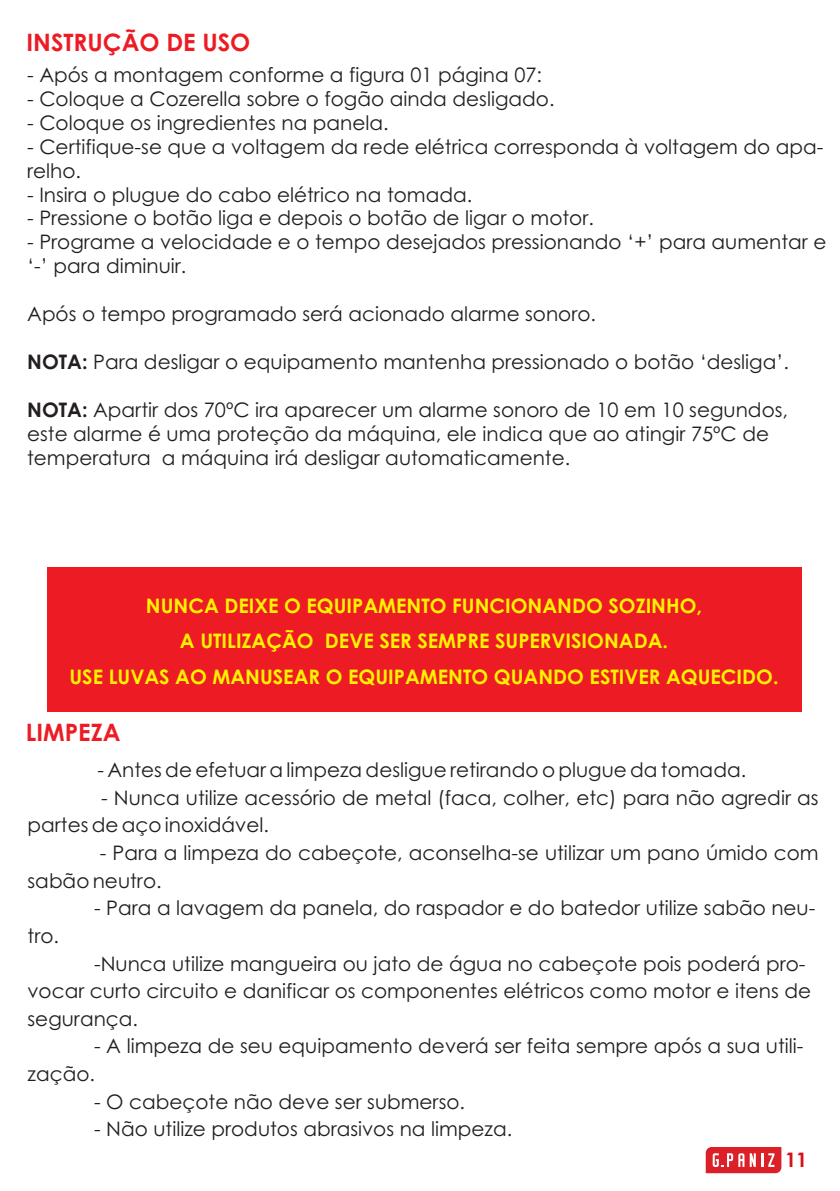
<style>
.page{position:relative;width:840px;height:1191px;background:#fff}
.page>*{position:absolute;margin:0;border:0;box-sizing:border-box;transform-origin:0 0}
.t1{font:700 24px "Century Gothic";color:#ed1c24}
.t2{font:20px/27.6px "Century Gothic";color:#231f20}
.t3{font:700 20px/35.8px "Century Gothic";color:#fff200;text-align:center}
.t4{font:700 20px "Century Gothic";color:#d41217}
.s1{font-weight:700}
</style>
<div class="page">
<svg style="left:705px;top:1147px;width:76px;height:26px;background:#e1484f"></svg>
<div style="left:47px;top:567px;width:753px;height:144px;background:#ed1c24"></div>
<p class="t1" style="left:27px;top:33px;width:225px">INSTRUÇÃO DE USO</p>
<p class="t2" style="left:27px;top:63px;width:516px">- Após a montagem conforme a figura 01 página 07:</p>
<p class="t2" style="left:27px;top:87px;width:528px">- Coloque a Cozerella sobre o fogão ainda desligado.</p>
<p class="t2" style="left:27px;top:111px;width:363px">- Coloque os ingredientes na panela.</p>
<p class="t2" style="left:27px;top:137px;width:797px;line-height:23.8px">- Certifique-se que a voltagem da rede elétrica corresponda à voltagem do apa&shy;relho.</p>
<p class="t2" style="left:27px;top:182px;width:446px">- Insira o plugue do cabo elétrico na tomada.</p>
<p class="t2" style="left:27px;top:206px;width:568px">- Pressione o botão liga e depois o botão de ligar o motor.</p>
<p class="t2" style="left:27px;top:232px;width:800px;line-height:23.8px">- Programe a velocidade e o tempo desejados pressionando ‘+’ para aumentar e ‘-’ para diminuir.</p>
<p class="t2" style="left:27px;top:301px;width:570px">Após o tempo programado será acionado alarme sonoro.</p>
<p class="t2" style="left:27px;top:350px;width:762px"><span class="s1">NOTA:</span> Para desligar o equipamento mantenha pressionado o botão ‘desliga’.</p>
<p class="t2" style="left:27px;top:400px;width:762px;line-height:23.8px"><span class="s1">NOTA:</span> Apartir dos 70ºC ira aparecer um alarme sonoro de 10 em 10 segundos, este alarme é uma proteção da máquina, ele indica que ao atingir 75ºC de temperatura a máquina irá desligar automaticamente.</p>
<p class="t3" style="left:69px;top:589px;width:710px">NUNCA DEIXE O EQUIPAMENTO FUNCIONANDO SOZINHO,<br>A UTILIZAÇÃO DEVE SER SEMPRE SUPERVISIONADA.<br>USE LUVAS AO MANUSEAR O EQUIPAMENTO QUANDO ESTIVER AQUECIDO.</p>
<p class="t1" style="left:26px;top:722px;width:96px">LIMPEZA</p>
<p class="t2" style="left:97px;top:758px;width:650px">- Antes de efetuar a limpeza desligue retirando o plugue da tomada.</p>
<p class="t2" style="left:28px;top:785px;width:792px;text-indent:73px">- Nunca utilize acessório de metal (faca, colher, etc) para não agredir as partes de aço inoxidável.</p>
<p class="t2" style="left:28px;top:841px;width:792px;text-indent:72px">- Para a limpeza do cabeçote, aconselha-se utilizar um pano úmido com sabão neutro.</p>
<p class="t2" style="left:94px;top:896px;width:722px">- Para a lavagem da panela, do raspador e do batedor utilize sabão neu-</p>
<p class="t2" style="left:28px;top:923px;width:33px">tro.</p>
<p class="t2" style="left:28px;top:951px;width:784px;text-indent:66px">-Nunca utilize mangueira ou jato de água no cabeçote pois poderá pro&shy;vocar curto circuito e danificar os componentes elétricos como motor e itens de segurança.</p>
<p class="t2" style="left:28px;top:1034px;width:777px;text-indent:66px">- A limpeza de seu equipamento deverá ser feita sempre após a sua utili&shy;zação.</p>
<p class="t2" style="left:94px;top:1089px;width:372px">- O cabeçote não deve ser submerso.</p>
<p class="t2" style="left:94px;top:1117px;width:419px">- Não utilize produtos abrasivos na limpeza.</p>
<p class="t4" style="left:784px;top:1152px;width:24px">11</p>
</div>
